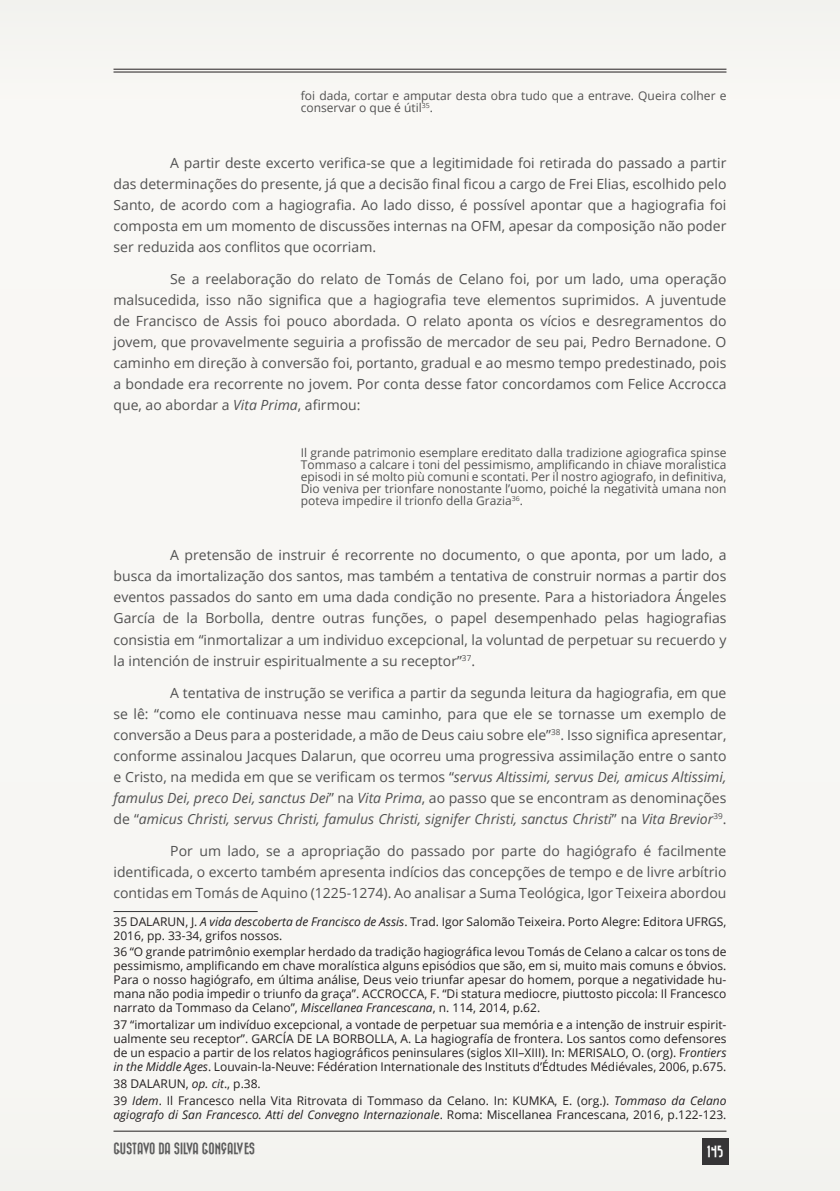
<style>
.page{position:relative;width:840px;height:1191px;background:#fff}
.page>*{position:absolute;margin:0;border:0;box-sizing:border-box;transform-origin:0 0}
.TEXTO{font:14px/21px "Open Sans";color:#515151;text-align:justify}
.t1{font:12px/14px "Open Sans";color:#231f20}
.TEXTO-2{font:12px/12px "Open Sans";color:#515151}
.t2{font:12px "Bazar";letter-spacing:-.03em;color:#5d5d5d}
.t3{font:12px "Bazar";color:#fff}
.s1{font-style:italic}
</style>
<div class="page">
<div style="left:0;top:0;width:839px;height:1190px;background:#f8f7f4"></div>
<hr style="left:113px;top:69px;width:613px;height:1px;background:#231f20">
<hr style="left:113px;top:72px;width:613px;height:1px;background:#231f20">
<hr style="left:113px;top:1130px;width:613px;height:1px;background:#231f20">
<div style="left:701px;top:1138px;width:27px;height:27px;background:#363536"></div>
<hr style="left:113px;top:911px;width:144px;height:1px;background:#363536">
<p class="TEXTO-2" style="left:300px;top:89px;width:427px">foi dada, cortar e amputar desta obra tudo que a entrave. Queira colher e conservar o que é útil<sup>35</sup>.</p>
<p class="TEXTO" style="left:113px;top:152px;width:614px;text-indent:57px">A partir deste excerto verifica-se que a legitimidade foi retirada do passado a partir das determinações do presente, já que a decisão final ficou a cargo de Frei Elias, escolhido pelo Santo, de acordo com a hagiografia. Ao lado disso, é possível apontar que a hagiografia foi composta em um momento de discussões internas na OFM, apesar da composição não poder ser reduzida aos conflitos que ocorriam.</p>
<p class="TEXTO" style="left:113px;top:268px;width:614px;text-indent:57px">Se a reelaboração do relato de Tomás de Celano foi, por um lado, uma operação malsucedida, isso não significa que a hagiografia teve elementos suprimidos. A juventude de Francisco de Assis foi pouco abordada. O relato aponta os vícios e desregramentos do jovem, que provavelmente seguiria a profissão de mercador de seu pai, Pedro Bernadone. O caminho em direção à conversão foi, portanto, gradual e ao mesmo tempo predestinado, pois a bondade era recorrente no jovem. Por conta desse fator concordamos com Felice Accrocca que, ao abordar a <span class="s1">Vita Prima</span>, afirmou:</p>
<p class="TEXTO-2" style="left:300px;top:446px;width:427px;text-align:justify">Il grande patrimonio esemplare ereditato dalla tradizione agiografica spinse Tommaso a calcare i toni del pessimismo, amplificando in chiave moralistica episodi in sé molto più comuni e scontati. Per il nostro agiografo, in definitiva, Dio veniva per trionfare nonostante l’uomo, poiché la negatività umana non poteva impedire il trionfo della Grazia<sup>36</sup>.</p>
<p class="TEXTO" style="left:113px;top:544px;width:614px;text-indent:57px">A pretensão de instruir é recorrente no documento, o que aponta, por um lado, a busca da imortalização dos santos, mas também a tentativa de construir normas a partir dos eventos passados do santo em uma dada condição no presente. Para a historiadora Ángeles García de la Borbolla, dentre outras funções, o papel desempenhado pelas hagiografias consistia em “inmortalizar a um individuo excepcional, la voluntad de perpetuar su recuerdo y la intención de instruir espiritualmente a su receptor”<sup>37</sup>.</p>
<p class="TEXTO" style="left:113px;top:682px;width:614px;text-indent:57px">A tentativa de instrução se verifica a partir da segunda leitura da hagiografia, em que se lê: “como ele continuava nesse mau caminho, para que ele se tornasse um exemplo de conversão a Deus para a posteridade, a mão de Deus caiu sobre ele”<sup>38</sup>. Isso significa apresentar, conforme assinalou Jacques Dalarun, que ocorreu uma progressiva assimilação entre o santo e Cristo, na medida em que se verificam os termos “<span class="s1">servus Altissimi, servus Dei, amicus Altissimi, famulus Dei, preco Dei, sanctus Dei</span>” na <span class="s1">Vita Prima</span>, ao passo que se encontram as denominações de “<span class="s1">amicus Christi, servus Christi, famulus Christi, signifer Christi, sanctus Christi</span>” na <span class="s1">Vita Brevior</span><sup>39</sup>.</p>
<p class="TEXTO" style="left:113px;top:840px;width:614px;text-indent:57px">Por um lado, se a apropriação do passado por parte do hagiógrafo é facilmente identificada, o excerto também apresenta indícios das concepções de tempo e de livre arbítrio contidas em Tomás de Aquino (1225-1274). Ao analisar a Suma Teológica, Igor Teixeira abordou</p>
<p class="t1" style="left:113px;top:914px;width:614px">35 DALARUN, J. <span class="s1">A vida descoberta de Francisco de Assis</span>. Trad. Igor Salomão Teixeira. Porto Alegre: Editora UFRGS,<br>2016, pp. 33-34, grifos nossos.</p>
<p class="t1" style="left:113px;top:944px;width:614px;text-align:justify">36 “O grande patrimônio exemplar herdado da tradição hagiográfica levou Tomás de Celano a calcar os tons de pessimismo, amplificando em chave moralística alguns episódios que são, em si, muito mais comuns e óbvios.<br>Para o nosso hagiógrafo, em última análise, Deus veio triunfar apesar do homem, porque a negatividade hu&shy;mana não podia impedir o triunfo da graça”. ACCROCCA, F. “Di statura mediocre, piuttosto piccola: Il Francesco narrato da Tommaso da Celano”, <span class="s1">Miscellanea Francescana</span>, n. 114, 2014, p.62.</p>
<p class="t1" style="left:113px;top:1017px;width:614px;text-align:justify">37 “imortalizar um indivíduo excepcional, a vontade de perpetuar sua memória e a intenção de instruir espirit&shy;ualmente seu receptor”. GARCÍA DE LA BORBOLLA, A. La hagiografía de frontera. Los santos como defensores de un espacio a partir de los relatos hagiográficos peninsulares (siglos XII–XIII). In: MERISALO, O. (org). F<span class="s1">rontiers in the Middle Ages</span>. Louvain-la-Neuve: Fédération Internationale des Instituts d’Édtudes Médiévales, 2006, p.675.</p>
<p class="t1" style="left:113px;top:1076px;width:149px">38 DALARUN, <span class="s1">op. cit</span>., p.38.</p>
<p class="t1" style="left:113px;top:1093px;width:614px">39 <span class="s1">Idem</span>. Il Francesco nella Vita Ritrovata di Tommaso da Celano. In: KUMKA, E. (org.). <span class="s1">Tommaso da Celano agiografo di San Francesco. Atti del Convegno Internazionale</span>. Roma: Miscellanea Francescana, 2016, p.122-123.</p>
<p class="t2" style="left:113px;top:1142px;width:143px">GUSTAVO DA SILVA GONÇALVES</p>
<p class="t3" style="left:706px;top:1145px;width:18px">145</p>
</div>
